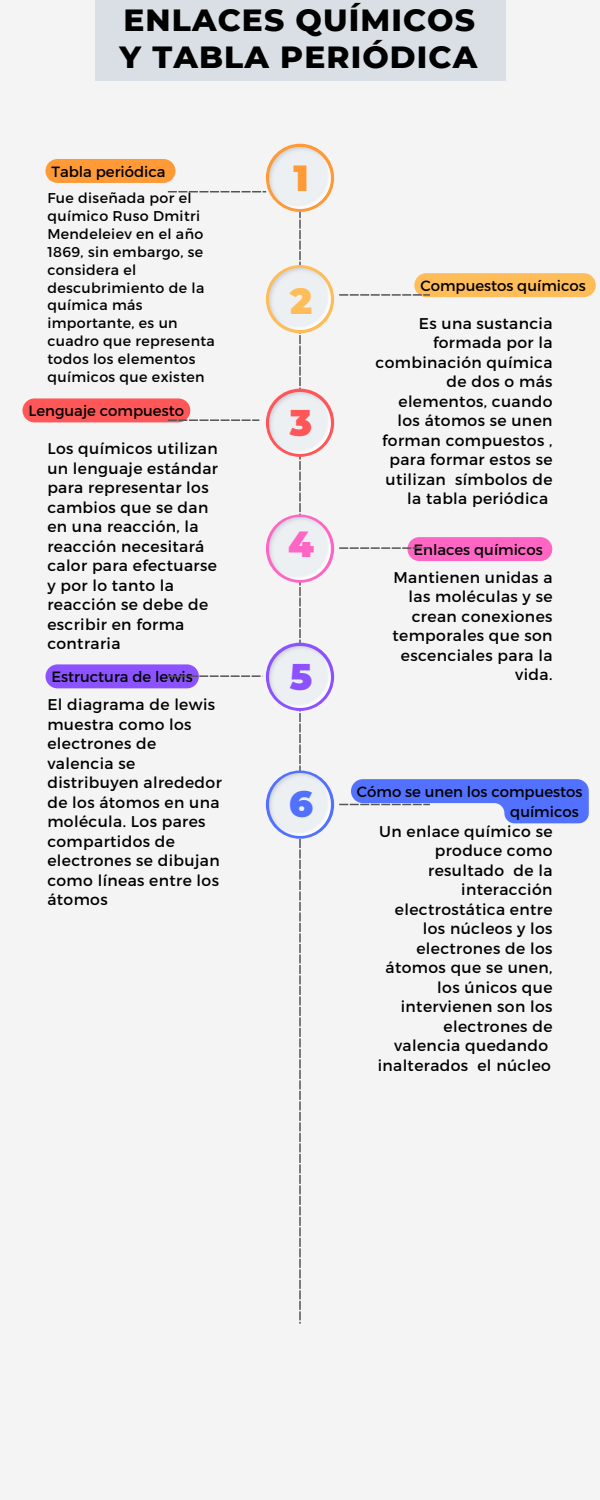
<style>
.page{position:relative;width:600px;height:1500px;background:#f4f4f4}
.page>*{position:absolute;margin:0;border:0;box-sizing:border-box;transform-origin:0 0}
.t1{font:900 36.3px "Montserrat";color:#ff9a36}
.t2{font:900 36.3px "Montserrat";color:#ffbd59}
.t3{font:900 36.3px "Montserrat";color:#ff5757}
.t4{font:900 36.3px "Montserrat";color:#8c52ff}
.t5{font:900 36.3px "Montserrat";color:#5271ff}
.t6{font:900 36.3px "Montserrat";color:#ff66c4}
.t7{font:800 31.3px/37.5px "Montserrat";letter-spacing:.035em;color:#000}
.t8{font:15.5px/19.5px "Montserrat";letter-spacing:.025em;color:#000;text-align:right}
.t9{font:14.9px/20.2px "Montserrat";color:#000;text-align:right}
.t10{font:14.2px/17.8px "Montserrat";letter-spacing:.025em;color:#000}
</style>
<div class="page">
<svg style="left:299px;top:212px;width:2px;height:1112px;background:#8c8c8c"></svg>
<div style="left:266px;top:144px;width:68px;height:68px;background:#ff9a36;border-radius:50%"></div>
<img style="left:269px;top:147px;width:62px;height:62px">
<svg style="left:168px;top:191px;width:98px;height:1px"></svg>
<div style="left:266px;top:265px;width:68px;height:68px;background:#ffbd59;border-radius:50%"></div>
<img style="left:269px;top:268px;width:62px;height:62px">
<svg style="left:339px;top:273px;width:257px;height:24px"></svg>
<div style="left:266px;top:389px;width:68px;height:68px;background:#ff5757;border-radius:50%"></div>
<img style="left:269px;top:392px;width:62px;height:62px">
<svg style="left:23px;top:398px;width:236px;height:24px"></svg>
<svg style="left:266px;top:515px;width:68px;height:68px"></svg>
<img style="left:269px;top:518px;width:62px;height:61px">
<svg style="left:339px;top:537px;width:213px;height:24px"></svg>
<div style="left:266px;top:643px;width:68px;height:68px;background:#8c52ff;border-radius:50%"></div>
<img style="left:269px;top:646px;width:62px;height:62px">
<svg style="left:46px;top:664px;width:217px;height:24px"></svg>
<svg style="left:266px;top:771px;width:68px;height:68px"></svg>
<img style="left:269px;top:774px;width:62px;height:61px">
<svg style="left:339px;top:779px;width:250px;height:44px"></svg>
<div style="left:95px;top:0;width:410px;height:81px;background:#d9dfe4"></div>
<svg style="left:46px;top:159px;width:129px;height:24px;background:#fe9d3c"></svg>
<h2 class="t7" style="left:120px;top:1px;width:359px">ENLACES QUÍMICOS<br>Y TABLA PERIÓDICA</h2>
<p class="t9" style="left:51px;top:161px;width:116px">Tabla periódica</p>
<p class="t10" style="left:47px;top:189px;width:169px">Fue diseñada por el químico Ruso Dmitri<br>Mendeleiev en el año<br>1869, sin embargo, se considera el descubrimiento de la química más importante, es un cuadro que representa todos los elementos químicos que existen</p>
<p class="t9" style="left:28px;top:400px;width:157px">Lenguaje compuesto</p>
<p class="t8" style="left:47px;top:438px;width:172px;text-align:left">Los químicos utilizan un lenguaje estándar para representar los cambios que se dan en una reacción, la reacción necesitará calor para efectuarse y por lo tanto la reacción se debe de escribir en forma contraria</p>
<p class="t9" style="left:51px;top:666px;width:143px">Estructura de lewis</p>
<p class="t8" style="left:47px;top:694px;width:176px;text-align:left">El diagrama de lewis muestra como los electrones de valencia se distribuyen alrededor de los átomos en una molécula. Los pares compartidos de electrones se dibujan como líneas entre los átomos</p>
<h1 class="t1" style="left:294px;top:156px;width:17px">1</h1>
<h1 class="t2" style="left:290px;top:279px;width:24px">2</h1>
<h1 class="t3" style="left:290px;top:401px;width:24px">3</h1>
<h1 class="t6" style="left:288px;top:522px;width:27px">4</h1>
<p class="t9" style="left:420px;top:275px;width:167px">Compuestos químicos</p>
<p class="t8" style="left:376px;top:313px;width:178px">Es una sustancia formada por la combinación química de dos o más elementos, cuando los átomos se unen forman compuestos , para formar estos se utilizan símbolos de la tabla periódica</p>
<p class="t9" style="left:413px;top:539px;width:131px">Enlaces químicos</p>
<p class="t8" style="left:392px;top:567px;width:162px">Mantienen unidas a las moléculas y se crean conexiones temporales que son escenciales para la</p>
<h1 class="t4" style="left:290px;top:654px;width:24px">5</h1>
<p class="t8" style="left:515px;top:664px;width:39px">vida.</p>
<h1 class="t5" style="left:289px;top:782px;width:25px">6</h1>
<p class="t9" style="left:357px;top:781px;width:227px">Cómo se unen los compuestos químicos</p>
<p class="t8" style="left:378px;top:821px;width:176px">Un enlace químico se produce como resultado de la interacción electrostática entre los núcleos y los electrones de los átomos que se unen, los únicos que intervienen son los electrones de valencia quedando inalterados el núcleo</p>
</div>
